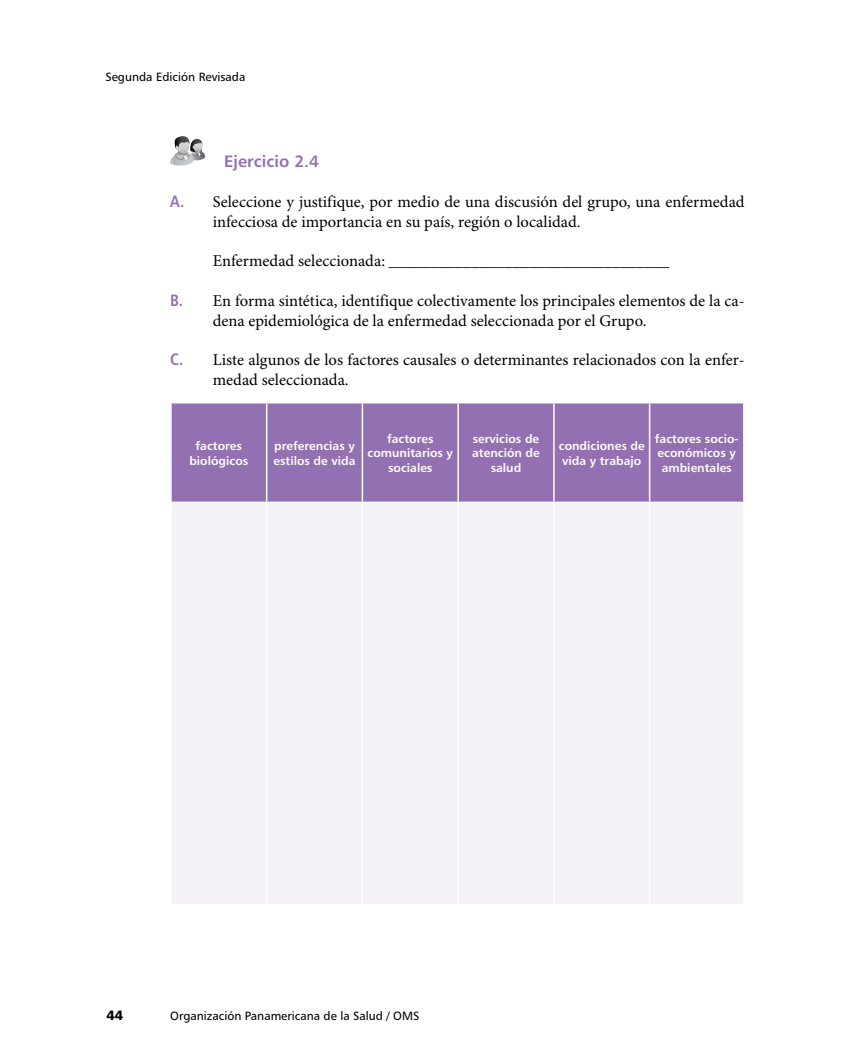
<style>
.page{position:relative;width:851px;height:1063px;background:#fff}
.page>*{position:absolute;margin:0;border:0;box-sizing:border-box;transform-origin:0 0}
.t1{font:16.5px/19.8px "Minion Pro";color:#000}
.t2{font:16.5px "Humanist 777 BT Bold B";color:#9370b1}
.t3{font:13.5px "Humanist 777 BT Black B";color:#000}
.t4{font:12px/14.4px "Humanist 777 BT Bold B";color:#fff;text-align:center}
.t5{font:12px "Humanist 777 BT Roman B";color:#000}
.s1{font-family:"Humanist 777 BT Bold Condensed B";color:#9370b1}
</style>
<div class="page">
<svg style="left:170px;top:136px;width:35px;height:30px"></svg>
<div style="left:172px;top:403px;width:571px;height:99px;background:#9370b1"></div>
<div style="left:172px;top:503px;width:571px;height:401px;background:#f4f1f7"></div>
<hr style="left:266px;top:403px;width:1px;height:99px;background:#fff">
<hr style="left:361px;top:403px;width:2px;height:99px;background:#fff">
<hr style="left:457px;top:403px;width:2px;height:99px;background:#fff">
<hr style="left:553px;top:403px;width:1px;height:99px;background:#fff">
<hr style="left:648px;top:403px;width:2px;height:99px;background:#fff">
<hr style="left:266px;top:503px;width:1px;height:401px;background:#fff">
<hr style="left:361px;top:503px;width:2px;height:401px;background:#fff">
<hr style="left:457px;top:503px;width:2px;height:401px;background:#fff">
<hr style="left:553px;top:503px;width:1px;height:401px;background:#fff">
<hr style="left:648px;top:503px;width:2px;height:401px;background:#fff">
<p class="t5" style="left:105px;top:69px;width:141px">Segunda Edición Revisada</p>
<p class="t2" style="left:224px;top:151px;width:96px">Ejercicio 2.4</p>
<p class="t1" style="left:213px;top:192px;width:533px;text-indent:-43px"><span class="s1">A.</span> Seleccione y justifique, por medio de una discusión del grupo, una enfermedad infecciosa de importancia en su país, región o localidad.</p>
<p class="t1" style="left:213px;top:252px;width:458px">Enfermedad seleccionada: __________________________________</p>
<p class="t1" style="left:213px;top:291px;width:533px;text-indent:-43px"><span class="s1">B.</span> En forma sintética, identifique colectivamente los principales elementos de la ca&shy;dena epidemiológica de la enfermedad seleccionada por el Grupo.</p>
<p class="t1" style="left:213px;top:351px;width:533px;text-indent:-43px"><span class="s1">C.</span> Liste algunos de los factores causales o determinantes relacionados con la enfer&shy;medad seleccionada.</p>
<p class="t4" style="left:189px;top:439px;width:60px">factores biológicos</p>
<p class="t4" style="left:273px;top:439px;width:83px;text-align:left">preferencias y estilos de vida</p>
<p class="t4" style="left:367px;top:431px;width:87px">factores comunitarios y sociales</p>
<p class="t4" style="left:472px;top:431px;width:69px">servicios de atención de salud</p>
<p class="t4" style="left:558px;top:439px;width:87px;text-align:left">condiciones de vida y trabajo</p>
<p class="t4" style="left:654px;top:431px;width:85px">factores socio&shy;económicos y ambientales</p>
<p class="t3" style="left:106px;top:1006px;width:18px">44</p>
<p class="t5" style="left:170px;top:1008px;width:250px">Organización Panamericana de la Salud / OMS</p>
</div>
